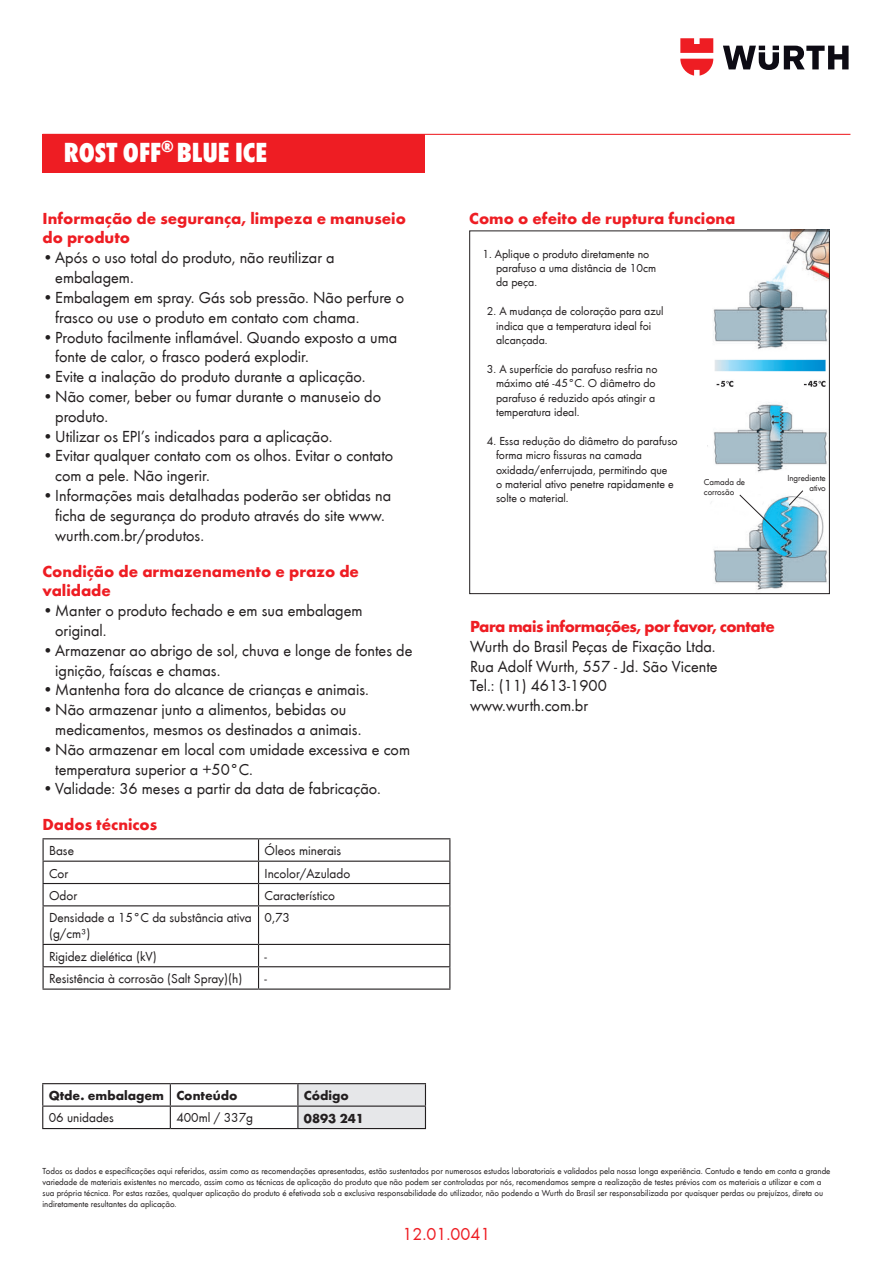
<style>
.page{position:relative;width:893px;height:1263px;background:#fff}
.page>*{position:absolute;margin:0;border:0;box-sizing:border-box;transform-origin:0 0}
.t1{font:800 condensed 28.5px "Wuerth";color:#fff}
.t2{font:18px "Wuerth";color:#ee1d23}
.t3{font:16.5px/19.8px "Wuerth";color:#231f20}
.t4{font:700 16.5px/19.8px "Wuerth";color:#ee1d23}
.t5{font:700 16.5px "Wuerth";letter-spacing:-.03em;color:#ee1d23}
.t6{font:13.5px/16.2px "Wuerth";color:#231f20}
.t7{font:700 13.5px "Wuerth";color:#231f20}
.t8{font:12px/14.4px "Wuerth";color:#231f20}
.t9{font:9px/10.8px "Wuerth";color:#231f20}
</style>
<div class="page">
<hr style="left:43px;top:134px;width:807px;height:1px;background:#ee1d23">
<div style="left:43px;top:134px;width:382px;height:38px;background:#ee1d23"></div>
<svg style="left:723px;top:46px;width:126px;height:24px"></svg>
<svg style="left:680px;top:38px;width:33px;height:38px"></svg>
<img style="left:707px;top:232px;width:121px;height:358px">
<hr style="left:42px;top:1083px;width:128px;height:1px;background:#231f20">
<hr style="left:170px;top:1083px;width:128px;height:1px;background:#231f20">
<hr style="left:298px;top:1083px;width:128px;height:1px;background:#231f20">
<hr style="left:42px;top:1105px;width:128px;height:2px;background:#231f20">
<svg style="left:42px;top:1084px;width:1px;height:44px"></svg>
<hr style="left:170px;top:1105px;width:128px;height:2px;background:#231f20">
<svg style="left:170px;top:1084px;width:1px;height:44px"></svg>
<svg style="left:297px;top:1084px;width:129px;height:44px;background:#dcdddf"></svg>
<hr style="left:42px;top:1128px;width:128px;height:1px;background:#231f20">
<hr style="left:170px;top:1128px;width:128px;height:1px;background:#231f20">
<hr style="left:298px;top:1128px;width:128px;height:1px;background:#231f20">
<div style="left:469px;top:230px;width:361px;height:364px;border:1px solid #231f20"></div>
<hr style="left:43px;top:838px;width:216px;height:1px;background:#231f20">
<hr style="left:259px;top:838px;width:191px;height:1px;background:#231f20">
<hr style="left:43px;top:861px;width:216px;height:1px;background:#231f20">
<hr style="left:259px;top:861px;width:191px;height:1px;background:#231f20">
<hr style="left:43px;top:883px;width:216px;height:1px;background:#231f20">
<svg style="left:43px;top:839px;width:1px;height:66px"></svg>
<hr style="left:259px;top:883px;width:191px;height:1px;background:#231f20">
<svg style="left:258px;top:839px;width:1px;height:66px"></svg>
<svg style="left:449px;top:839px;width:1px;height:66px"></svg>
<hr style="left:43px;top:905px;width:216px;height:1px;background:#231f20">
<hr style="left:43px;top:906px;width:1px;height:38px;background:#231f20">
<hr style="left:259px;top:905px;width:191px;height:1px;background:#231f20">
<hr style="left:258px;top:906px;width:1px;height:38px;background:#231f20">
<hr style="left:449px;top:906px;width:1px;height:38px;background:#231f20">
<hr style="left:43px;top:944px;width:216px;height:1px;background:#231f20">
<hr style="left:259px;top:944px;width:191px;height:1px;background:#231f20">
<hr style="left:43px;top:966px;width:216px;height:1px;background:#231f20">
<svg style="left:43px;top:945px;width:1px;height:43px"></svg>
<hr style="left:259px;top:966px;width:191px;height:1px;background:#231f20">
<svg style="left:258px;top:945px;width:1px;height:43px"></svg>
<svg style="left:449px;top:945px;width:1px;height:43px"></svg>
<hr style="left:43px;top:988px;width:216px;height:2px;background:#231f20">
<hr style="left:259px;top:988px;width:191px;height:2px;background:#231f20">
<svg style="left:739px;top:494px;width:43px;height:42px"></svg>
<svg style="left:788px;top:490px;width:16px;height:16px"></svg>
<h1 class="t1" style="left:64px;top:132px;width:205px">ROST OFF<sup>®</sup> BLUE ICE</h1>
<p class="t4" style="left:43px;top:207px;width:365px">Informação de segurança, limpeza e manuseio do produto</p>
<p class="t3" style="left:55px;top:247px;width:281px;text-indent:-13px">•Após o uso total do produto, não reutilizar a embalagem.</p>
<p class="t3" style="left:55px;top:287px;width:350px;text-indent:-13px">•Embalagem em spray. Gás sob pressão. Não perfure o frasco ou use o produto em contato com chama.</p>
<p class="t3" style="left:55px;top:326px;width:344px;text-indent:-13px">•Produto facilmente inflamável. Quando exposto a uma fonte de calor, o frasco poderá explodir.</p>
<p class="t3" style="left:43px;top:366px;width:325px">•Evite a inalação do produto durante a aplicação.</p>
<p class="t3" style="left:55px;top:386px;width:327px;text-indent:-13px">•Não comer, beber ou fumar durante o manuseio do produto.</p>
<p class="t3" style="left:43px;top:425px;width:291px">•Utilizar os EPI’s indicados para a aplicação.</p>
<p class="t3" style="left:55px;top:445px;width:339px;text-indent:-13px">•Evitar qualquer contato com os olhos. Evitar o contato com a pele. Não ingerir.</p>
<p class="t3" style="left:55px;top:485px;width:337px;text-indent:-13px">•Informações mais detalhadas poderão ser obtidas na ficha de segurança do produto através do site www. wurth.com.br/produtos.</p>
<p class="t4" style="left:43px;top:560px;width:318px">Condição de armazenamento e prazo de validade</p>
<p class="t3" style="left:55px;top:600px;width:309px;text-indent:-13px">•Manter o produto fechado e em sua embalagem original.</p>
<p class="t3" style="left:55px;top:639px;width:359px;text-indent:-13px">•Armazenar ao abrigo de sol, chuva e longe de fontes de ignição, faíscas e chamas.</p>
<p class="t3" style="left:43px;top:679px;width:328px">•Mantenha fora do alcance de crianças e animais.</p>
<p class="t3" style="left:55px;top:699px;width:308px;text-indent:-13px">•Não armazenar junto a alimentos, bebidas ou medicamentos, mesmos os destinados a animais.</p>
<p class="t3" style="left:55px;top:738px;width:356px;text-indent:-13px">•Não armazenar em local com umidade excessiva e com temperatura superior a +50°C.</p>
<p class="t3" style="left:43px;top:778px;width:340px">•Validade: 36 meses a partir da data de fabricação.</p>
<p class="t4" style="left:43px;top:814px;width:116px">Dados técnicos</p>
<p class="t6" style="left:49px;top:842px;width:26px">Base</p>
<p class="t6" style="left:265px;top:842px;width:78px">Óleos minerais</p>
<p class="t6" style="left:49px;top:864px;width:21px">Cor</p>
<p class="t6" style="left:265px;top:864px;width:87px">Incolor/Azulado</p>
<p class="t6" style="left:49px;top:887px;width:30px">Odor</p>
<p class="t6" style="left:265px;top:887px;width:72px">Característico</p>
<p class="t6" style="left:49px;top:909px;width:204px">Densidade a 15°C da substância ativa (g/cm³)</p>
<p class="t6" style="left:265px;top:909px;width:27px">0,73</p>
<p class="t6" style="left:49px;top:947px;width:109px">Rigidez dielética (kV)</p>
<p class="t6" style="left:265px;top:947px;width:4px">-</p>
<p class="t6" style="left:49px;top:970px;width:195px">Resistência à corrosão (Salt Spray)(h)</p>
<p class="t6" style="left:265px;top:970px;width:4px">-</p>
<p class="t7" style="left:49px;top:1086px;width:190px">Qtde. embalagem Conteúdo</p>
<p class="t7" style="left:304px;top:1086px;width:47px">Código</p>
<p class="t6" style="left:49px;top:1109px;width:67px">06 unidades</p>
<p class="t6" style="left:176px;top:1109px;width:78px">400ml / 337g</p>
<p class="t7" style="left:304px;top:1108px;width:62px">0893 241</p>
<p class="t4" style="left:469px;top:207px;width:268px">Como o efeito de ruptura funciona</p>
<p class="t8" style="left:496px;top:246px;width:162px;text-indent:-14px">1. Aplique o produto diretamente no parafuso a uma distância de 10cm da peça.</p>
<p class="t8" style="left:496px;top:303px;width:169px;text-indent:-9px">2. A mudança de coloração para azul indica que a temperatura ideal foi alcançada.</p>
<p class="t8" style="left:496px;top:361px;width:163px;text-indent:-9px">3. A superfície do parafuso resfria no máximo até -45°C. O diâmetro do parafuso é reduzido após atingir a temperatura ideal.</p>
<p class="t8" style="left:496px;top:433px;width:183px;text-indent:-9px">4. Essa redução do diâmetro do parafuso forma micro fissuras na camada oxidada/enferrujada, permitindo que<br>o material ativo penetre rapidamente e solte o material.</p>
<p class="t9" style="left:704px;top:477px;width:43px;line-height:9.6px">Camada de corrosão</p>
<p class="t9" style="left:787px;top:473px;width:40px;line-height:9.6px;text-align:right">Ingrediente ativo</p>
<p class="t5" style="left:470px;top:614px;width:306px">Para mais informações, por favor, contate</p>
<p class="t3" style="left:470px;top:635px;width:249px">Wurth do Brasil Peças de Fixação Ltda.<br>Rua Adolf Wurth, 557 - Jd. São Vicente<br>Tel.: (11) 4613-1900 www.wurth.com.br</p>
<p class="t9" style="left:43px;top:1165px;width:789px">Todos os dados e especificações aqui referidos, assim como as recomendações apresentadas, estão sustentados por numerosos estudos laboratoriais e validados pela nossa longa experiência. Contudo e tendo em conta a grande variedade de materiais existentes no mercado, assim como as técnicas de aplicação do produto que não podem ser controladas por nós, recomendamos sempre a realização de testes prévios com os materiais a utilizar e com a sua própria técnica. Por estas razões, qualquer aplicação do produto é efetivada sob a exclusiva responsabilidade do utilizador, não podendo a Wurth do Brasil ser responsabilizada por quaisquer perdas ou prejuízos, direta ou indiretamente resultantes da aplicação.</p>
<p class="t2" style="left:403px;top:1221px;width:89px">12.01.0041</p>
</div>
